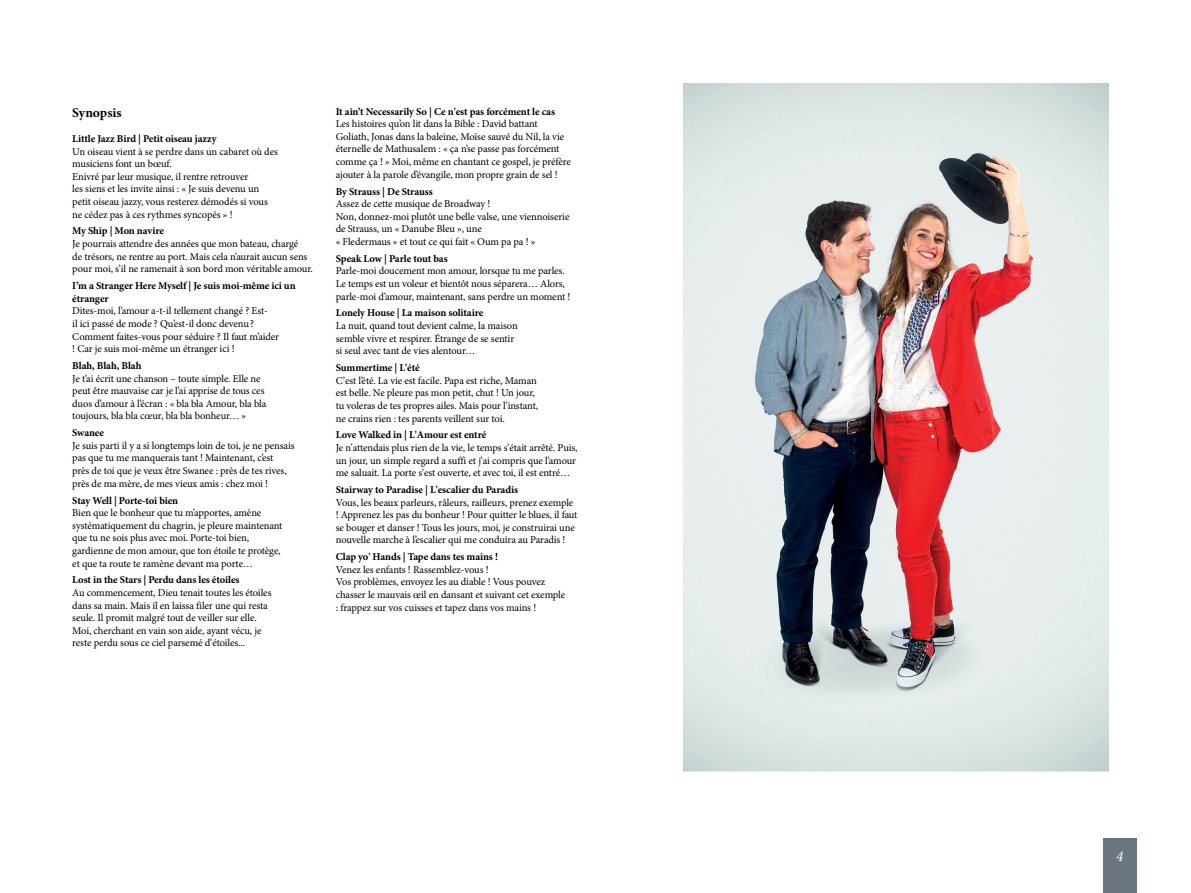
<style>
.page{position:relative;width:1191px;height:893px;background:#fff}
.page>*{position:absolute;margin:0;border:0;box-sizing:border-box;transform-origin:0 0}
.t1{font:italic 15px "Minion Pro";color:#fff}
.t2{font:700 13.5px "Minion Pro";color:#000001}
.t3{font:10.5px/12.6px "Minion Pro";letter-spacing:-.015em;color:#000001}
.t4{font:700 10.5px/12.6px "Minion Pro";letter-spacing:-.01em;color:#000001}
</style>
<div class="page">
<div style="left:1103px;top:838px;width:33px;height:55px;background:#6b7481"></div>
<img style="left:683px;top:83px;width:425px;height:689px">
<p class="t2" style="left:72px;top:103px;width:51px">Synopsis</p>
<p class="t4" style="left:72px;top:132px;width:146px">Little Jazz Bird | Petit oiseau jazzy</p>
<p class="t3" style="left:72px;top:145px;width:207px">Un oiseau vient à se perdre dans un cabaret où des musiciens font un bœuf.<br>Enivré par leur musique, il rentre retrouver<br>les siens et les invite ainsi : « Je suis devenu un petit oiseau jazzy, vous resterez démodés si vous ne cédez pas à ces rythmes syncopés » !</p>
<p class="t4" style="left:72px;top:225px;width:93px">My Ship | Mon navire</p>
<p class="t3" style="left:72px;top:237px;width:242px">Je pourrais attendre des années que mon bateau, chargé<br>de trésors, ne rentre au port. Mais cela n’aurait aucun sens pour moi, s’il ne ramenait à son bord mon véritable amour.</p>
<p class="t4" style="left:72px;top:279px;width:225px">I’m a Stranger Here Myself | Je suis moi-même ici un étranger</p>
<p class="t3" style="left:72px;top:305px;width:208px">Dites-moi, l’amour a-t-il tellement changé ? Est-<br>il ici passé de mode ? Qu’est-il donc devenu ?<br>Comment faites-vous pour séduire ? Il faut m’aider ! Car je suis moi-même un étranger ici !</p>
<p class="t4" style="left:72px;top:359px;width:71px">Blah, Blah, Blah</p>
<p class="t3" style="left:72px;top:372px;width:196px">Je t’ai écrit une chanson – toute simple. Elle ne peut être mauvaise car je l’ai apprise de tous ces duos d’amour à l’écran : « bla bla Amour, bla bla toujours, bla bla cœur, bla bla bonheur… »</p>
<p class="t4" style="left:72px;top:426px;width:33px">Swanee</p>
<p class="t3" style="left:72px;top:439px;width:224px">Je suis parti il y a si longtemps loin de toi, je ne pensais pas que tu me manquerais tant ! Maintenant, c’est<br>près de toi que je veux être Swanee : près de tes rives, près de ma mère, de mes vieux amis : chez moi !</p>
<p class="t4" style="left:72px;top:494px;width:107px">Stay Well | Porte-toi bien</p>
<p class="t3" style="left:72px;top:506px;width:212px">Bien que le bonheur que tu m’apportes, amène systématiquement du chagrin, je pleure maintenant que tu ne sois plus avec moi. Porte-toi bien, gardienne de mon amour, que ton étoile te protège, et que ta route te ramène devant ma porte…</p>
<p class="t4" style="left:72px;top:574px;width:169px">Lost in the Stars | Perdu dans les étoiles</p>
<p class="t3" style="left:72px;top:586px;width:201px">Au commencement, Dieu tenait toutes les étoiles dans sa main. Mais il en laissa filer une qui resta seule. Il promit malgré tout de veiller sur elle.<br>Moi, cherchant en vain son aide, ayant vécu, je reste perdu sous ce ciel parsemé d’étoiles...</p>
<p class="t4" style="left:336px;top:105px;width:221px">It ain’t Necessarily So | Ce n'est pas forcément le cas</p>
<p class="t3" style="left:336px;top:118px;width:237px">Les histoires qu’on lit dans la Bible : David battant Goliath, Jonas dans la baleine, Moïse sauvé du Nil, la vie éternelle de Mathusalem : « ça n’se passe pas forcément comme ça ! » Moi, même en chantant ce gospel, je préfère ajouter à la parole d’évangile, mon propre grain de sel !</p>
<p class="t4" style="left:336px;top:185px;width:98px">By Strauss | De Strauss</p>
<p class="t3" style="left:336px;top:197px;width:235px">Assez de cette musique de Broadway !<br>Non, donnez-moi plutôt une belle valse, une viennoiserie de Strauss, un « Danube Bleu », une<br>« Fledermaus » et tout ce qui fait « Oum pa pa ! »</p>
<p class="t4" style="left:336px;top:252px;width:113px">Speak Low | Parle tout bas</p>
<p class="t3" style="left:336px;top:265px;width:236px">Parle-moi doucement mon amour, lorsque tu me parles.<br>Le temps est un voleur et bientôt nous séparera… Alors, parle-moi d’amour, maintenant, sans perdre un moment !</p>
<p class="t4" style="left:336px;top:307px;width:149px">Lonely House | La maison solitaire</p>
<p class="t3" style="left:336px;top:319px;width:183px">La nuit, quand tout devient calme, la maison semble vivre et respirer. Étrange de se sentir si seul avec tant de vies alentour…</p>
<p class="t4" style="left:336px;top:361px;width:85px">Summertime | L'été</p>
<p class="t3" style="left:336px;top:374px;width:204px">C’est l’été. La vie est facile. Papa est riche, Maman est belle. Ne pleure pas mon petit, chut ! Un jour, tu voleras de tes propres ailes. Mais pour l’instant, ne crains rien : tes parents veillent sur toi.</p>
<p class="t4" style="left:336px;top:429px;width:152px">Love Walked in | L'Amour est entré</p>
<p class="t3" style="left:336px;top:441px;width:243px">Je n’attendais plus rien de la vie, le temps s’était arrêté. Puis, un jour, un simple regard a suffi et j’ai compris que l’amour me saluait. La porte s’est ouverte, et avec toi, il est entré…</p>
<p class="t4" style="left:336px;top:483px;width:184px">Stairway to Paradise | L'escalier du Paradis</p>
<p class="t3" style="left:336px;top:496px;width:243px">Vous, les beaux parleurs, râleurs, railleurs, prenez exemple ! Apprenez les pas du bonheur ! Pour quitter le blues, il faut se bouger et danser ! Tous les jours, moi, je construirai une nouvelle marche à l’escalier qui me conduira au Paradis !</p>
<p class="t4" style="left:336px;top:550px;width:164px">Clap yo' Hands | Tape dans tes mains !</p>
<p class="t3" style="left:336px;top:563px;width:231px">Venez les enfants ! Rassemblez-vous !<br>Vos problèmes, envoyez les au diable ! Vous pouvez chasser le mauvais œil en dansant et suivant cet exemple : frappez sur vos cuisses et tapez dans vos mains !</p>
<h1 class="t1" style="left:1116px;top:846px;width:9px">4</h1>
</div>
